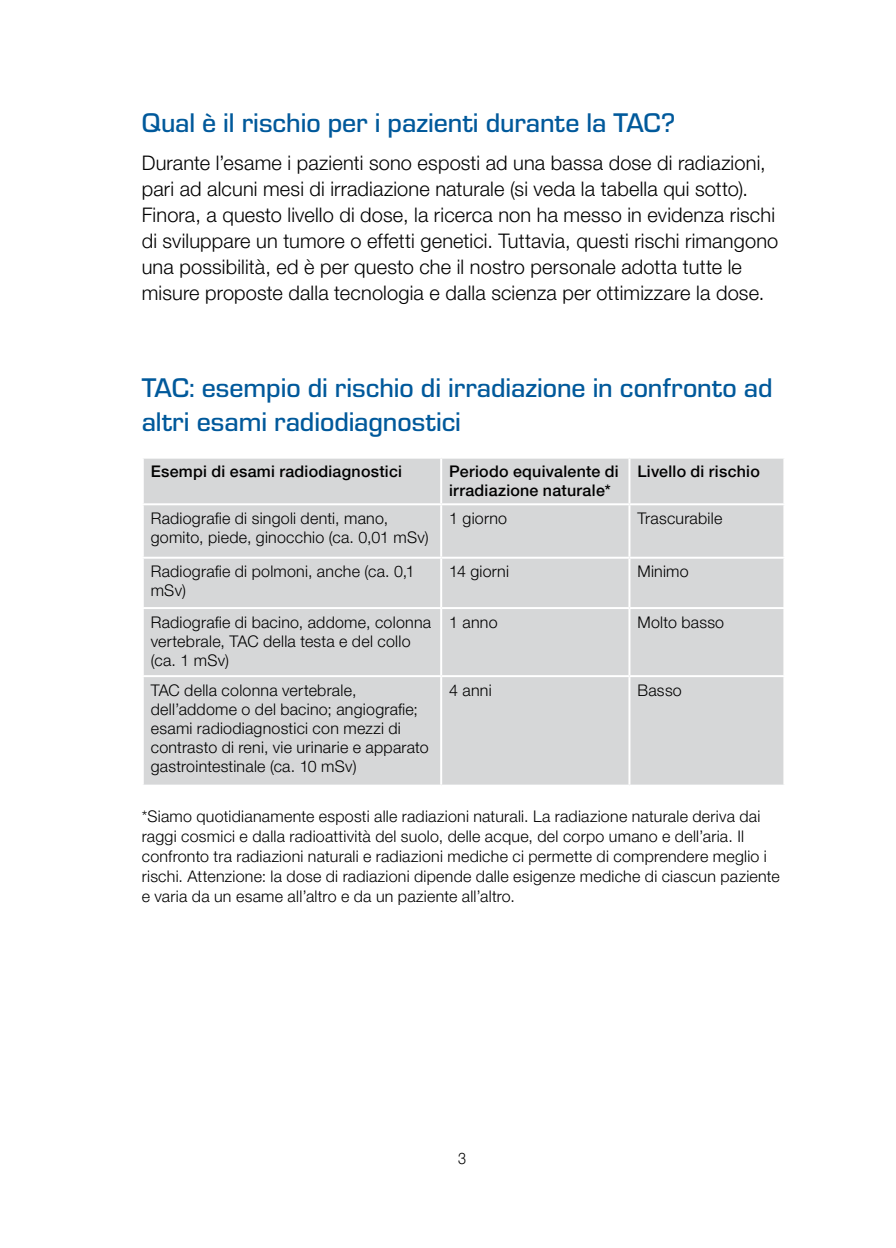
<style>
.page{position:relative;width:896px;height:1248px;background:#fff}
.page>*{position:absolute;margin:0;border:0;box-sizing:border-box;transform-origin:0 0}
.t1{font:500 28px/33.6px "Eurostile";letter-spacing:-.005em;color:#00599b}
.t2{font:300 20px/26px "Helvetica Neue LT Pro";letter-spacing:.005em;color:#000}
.t3{font:300 16px/19.2px "Helvetica Neue LT Pro";letter-spacing:.015em;color:#000}
.t4{font:500 16px/19.2px "Helvetica Neue LT Pro";letter-spacing:.015em;color:#000}
.t5{font:300 16px "Helvetica Neue LT Pro";letter-spacing:.015em;color:#000;scale:.9 1}
</style>
<div class="page">
<div style="left:144px;top:458px;width:639px;height:326px;background:#d6d7d8"></div>
<hr style="left:440px;top:458px;width:2px;height:45px;background:#fff">
<hr style="left:628px;top:458px;width:2px;height:45px;background:#fff">
<hr style="left:142px;top:503px;width:299px;height:2px;background:#fff">
<hr style="left:441px;top:503px;width:188px;height:2px;background:#fff">
<hr style="left:440px;top:505px;width:2px;height:51px;background:#fff">
<hr style="left:629px;top:503px;width:156px;height:2px;background:#fff">
<hr style="left:628px;top:505px;width:2px;height:51px;background:#fff">
<hr style="left:142px;top:556px;width:299px;height:2px;background:#fff">
<hr style="left:441px;top:556px;width:188px;height:2px;background:#fff">
<hr style="left:440px;top:558px;width:2px;height:49px;background:#fff">
<hr style="left:629px;top:556px;width:156px;height:2px;background:#fff">
<hr style="left:628px;top:558px;width:2px;height:49px;background:#fff">
<hr style="left:142px;top:607px;width:299px;height:2px;background:#fff">
<hr style="left:441px;top:607px;width:188px;height:2px;background:#fff">
<hr style="left:440px;top:609px;width:2px;height:66px;background:#fff">
<hr style="left:629px;top:607px;width:156px;height:2px;background:#fff">
<hr style="left:628px;top:609px;width:2px;height:66px;background:#fff">
<hr style="left:142px;top:675px;width:299px;height:2px;background:#fff">
<hr style="left:441px;top:675px;width:188px;height:2px;background:#fff">
<hr style="left:440px;top:677px;width:2px;height:107px;background:#fff">
<hr style="left:629px;top:675px;width:156px;height:2px;background:#fff">
<hr style="left:628px;top:677px;width:2px;height:107px;background:#fff">
<p class="t1" style="left:142px;top:105px;width:535px">Qual è il rischio per i pazienti durante la TAC?</p>
<p class="t2" style="left:142px;top:149px;width:625px">Durante l’esame i pazienti sono esposti ad una bassa dose di radiazioni, pari ad alcuni mesi di irradiazione naturale (si veda la tabella qui sotto).</p>
<p class="t2" style="left:142px;top:201px;width:638px">Finora, a questo livello di dose, la ricerca non ha messo in evidenza rischi di sviluppare un tumore o effetti genetici. Tuttavia, questi rischi rimangono una possibilità, ed è per questo che il nostro personale adotta tutte le misure proposte dalla tecnologia e dalla scienza per ottimizzare la dose.</p>
<p class="t1" style="left:142px;top:369px;width:632px">TAC: esempio di rischio di irradiazione in confronto ad altri esami radiodiagnostici</p>
<p class="t4" style="left:151px;top:461px;width:253px">Esempi di esami radiodiagnostici</p>
<p class="t4" style="left:449px;top:461px;width:171px">Periodo equivalente di irradiazione naturale*</p>
<p class="t4" style="left:637px;top:461px;width:124px">Livello di rischio</p>
<p class="t3" style="left:151px;top:508px;width:279px">Radiografie di singoli denti, mano, gomito, piede, ginocchio (ca. 0,01 mSv)</p>
<p class="t3" style="left:449px;top:508px;width:59px">1 giorno</p>
<p class="t3" style="left:637px;top:508px;width:86px">Trascurabile</p>
<p class="t3" style="left:151px;top:561px;width:265px">Radiografie di polmoni, anche (ca. 0,1 mSv)</p>
<p class="t3" style="left:449px;top:561px;width:61px">14 giorni</p>
<p class="t3" style="left:637px;top:561px;width:53px">Minimo</p>
<p class="t3" style="left:151px;top:611px;width:282px">Radiografie di bacino, addome, colonna vertebrale, TAC della testa e del collo (ca. 1 mSv)</p>
<p class="t3" style="left:449px;top:611px;width:50px">1 anno</p>
<p class="t3" style="left:637px;top:611px;width:88px">Molto basso</p>
<p class="t3" style="left:151px;top:680px;width:279px">TAC della colonna vertebrale, dell’addome o del bacino; angiografie; esami radiodiagnostici con mezzi di contrasto di reni, vie urinarie e apparato gastrointestinale (ca. 10 mSv)</p>
<p class="t3" style="left:449px;top:680px;width:44px">4 anni</p>
<p class="t3" style="left:637px;top:680px;width:46px">Basso</p>
<p class="t3" style="left:142px;top:805px;width:639px;line-height:20px">*Siamo quotidianamente esposti alle radiazioni naturali. La radiazione naturale deriva dai raggi cosmici e dalla radioattività del suolo, delle acque, del corpo umano e dell’aria. Il confronto tra radiazioni naturali e radiazioni mediche ci permette di comprendere meglio i rischi. Attenzione: la dose di radiazioni dipende dalle esigenze mediche di ciascun paziente e varia da un esame all’altro e da un paziente all’altro.</p>
<p class="t5" style="left:458px;top:1148px;width:10px">3</p>
</div>
